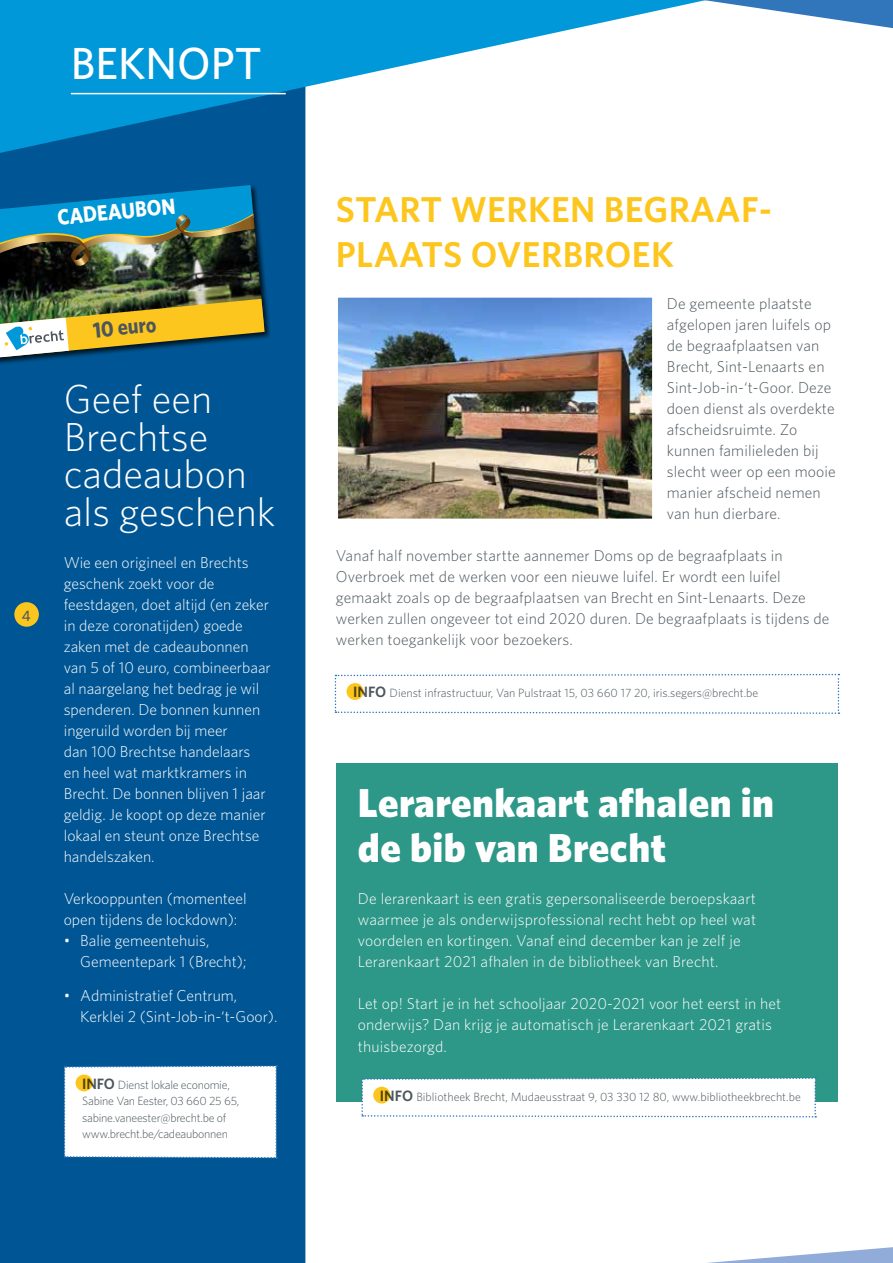
<style>
.page{position:relative;width:893px;height:1263px;background:#fff}
.page>*{position:absolute;margin:0;border:0;box-sizing:border-box;transform-origin:0 0}
.t1{font:500 45px "Whitney";color:#fff}
.t2{font:300 40.5px/37.5px "Whitney";color:#fff}
.t3{font:900 40.5px/45px "Whitney";letter-spacing:.01em;color:#fff}
.t4{font:600 36px/45px "Whitney";letter-spacing:.01em;color:#fdc61e}
.t5{font:700 22.2px "Whitney";color:#fff;scale:.9 1}
.t6{font:700 22.2px "Whitney";color:#4c565c;scale:.9 1}
.t7{font:300 15.75px/21px "Whitney";color:#fff}
.t8{font:300 15.75px/21px "Whitney";letter-spacing:.01em;color:#4c565c}
.t9{font:500 15.15px "Whitney";color:#4c565c}
.t10{font:300 12px/16.5px "Whitney";letter-spacing:-.005em;color:#4c565c}
.s1{font-weight:600;font-size:15px}
</style>
<div class="page">
<div style="left:0;top:153px;width:305px;height:1014px;background:#005694"></div>
<div style="left:14px;top:602px;width:25px;height:25px;background:#fdc61e;border-radius:50%"></div>
<svg style="left:0;top:1167px;width:893px;height:96px"></svg>
<svg style="left:706px;top:0;width:187px;height:29px"></svg>
<img style="left:339px;top:299px;width:312px;height:219px">
<div style="left:336px;top:296px;width:318px;height:225px;border:2px solid #fff"></div>
<svg style="left:0;top:0;width:706px;height:153px;fill:#0098d8"></svg>
<hr style="left:71px;top:93px;width:215px;height:1px;background:#fff">
<svg style="left:64px;top:1064px;width:213px;height:95px"></svg>
<div style="left:76px;top:1074px;width:17px;height:17px;background:#fdc61e;border-radius:50%"></div>
<div style="left:337px;top:763px;width:501px;height:339px;background:#2d9788"></div>
<svg style="left:361px;top:1077px;width:455px;height:41px"></svg>
<div style="left:373px;top:1087px;width:17px;height:16px;background:#fdc61e;border-radius:50%"></div>
<svg style="left:335px;top:673px;width:504px;height:41px"></svg>
<div style="left:346px;top:683px;width:18px;height:17px;background:#fdc61e;border-radius:50%"></div>
<div style="left:0;top:184px;width:272px;height:181px;background:#000;opacity:.75"></div>
<img style="left:0;top:185px;width:265px;height:114px">
<img style="left:0;top:185px;width:257px;height:84px">
<img style="left:0;top:299px;width:265px;height:58px">
<h1 class="t1" style="left:71px;top:33px;width:193px">BEKNOPT</h1>
<h3 class="t5" style="left:56px;top:202px;width:133px;rotate:-5deg">CADEAUBON</h3>
<p class="t9" style="left:22px;top:605px;width:10px">4</p>
<h3 class="t6" style="left:92px;top:315px;width:72px;rotate:-5deg">10 euro</h3>
<h2 class="t2" style="left:64px;top:379px;width:213px">Geef een<br>Brechtse cadeaubon als geschenk</h2>
<p class="t7" style="left:64px;top:551px;width:209px">Wie een origineel en Brechts geschenk zoekt voor de feestdagen, doet altijd (en zeker in deze coronatijden) goede zaken met de cadeaubonnen van 5 of 10 euro, combineerbaar al naargelang het bedrag je wil spenderen. De bonnen kunnen ingeruild worden bij meer<br>dan 100 Brechtse handelaars<br>en heel wat marktkramers in<br>Brecht. De bonnen blijven 1 jaar geldig. Je koopt op deze manier lokaal en steunt onze Brechtse handelszaken.</p>
<p class="t7" style="left:64px;top:887px;width:184px">Verkooppunten (momenteel open tijdens de lockdown):</p>
<p class="t7" style="left:80px;top:929px;width:168px;text-indent:-17px">• Balie gemeentehuis,<br>Gemeentepark 1 (Brecht);</p>
<p class="t7" style="left:80px;top:984px;width:199px;text-indent:-17px">• Administratief Centrum,<br>Kerklei 2 (Sint-Job-in-‘t-Goor).</p>
<p class="t10" style="left:82px;top:1076px;width:159px"><span class="s1">INFO</span> Dienst lokale economie,<br>Sabine Van Eester, 03 660 25 65, sabine.vaneester@brecht.be of www.brecht.be/cadeaubonnen</p>
<h3 class="t4" style="left:336px;top:186px;width:437px">START WERKEN BEGRAAF-<br>PLAATS OVERBROEK</h3>
<p class="t8" style="left:667px;top:292px;width:170px">De gemeente plaatste afgelopen jaren luifels op de begraafplaatsen van<br>Brecht, Sint-Lenaarts en<br>Sint-Job-in-‘t-Goor. Deze doen dienst als overdekte afscheidsruimte. Zo kunnen familieleden bij slecht weer op een mooie manier afscheid nemen van hun dierbare.</p>
<p class="t8" style="left:336px;top:544px;width:495px">Vanaf half november startte aannemer Doms op de begraafplaats in Overbroek met de werken voor een nieuwe luifel. Er wordt een luifel gemaakt zoals op de begraafplaatsen van Brecht en Sint-Lenaarts. Deze werken zullen ongeveer tot eind 2020 duren. De begraafplaats is tijdens de werken toegankelijk voor bezoekers.</p>
<p class="t10" style="left:353px;top:684px;width:407px"><span class="s1">INFO</span> Dienst infrastructuur, Van Pulstraat 15, 03 660 17 20, iris.segers@brecht.be</p>
<h2 class="t3" style="left:358px;top:779px;width:418px">Lerarenkaart afhalen in de bib van Brecht</h2>
<p class="t7" style="left:358px;top:888px;width:400px">De lerarenkaart is een gratis gepersonaliseerde beroepskaart waarmee je als onderwijsprofessional recht hebt op heel wat voordelen en kortingen. Vanaf eind december kan je zelf je Lerarenkaart 2021 afhalen in de bibliotheek van Brecht.</p>
<p class="t7" style="left:358px;top:992px;width:425px">Let op! Start je in het schooljaar 2020-2021 voor het eerst in het onderwijs? Dan krijg je automatisch je Lerarenkaart 2021 gratis thuisbezorgd.</p>
<p class="t10" style="left:380px;top:1088px;width:422px"><span class="s1">INFO</span> Bibliotheek Brecht, Mudaeusstraat 9, 03 330 12 80, www.bibliotheekbrecht.be</p>
</div>
